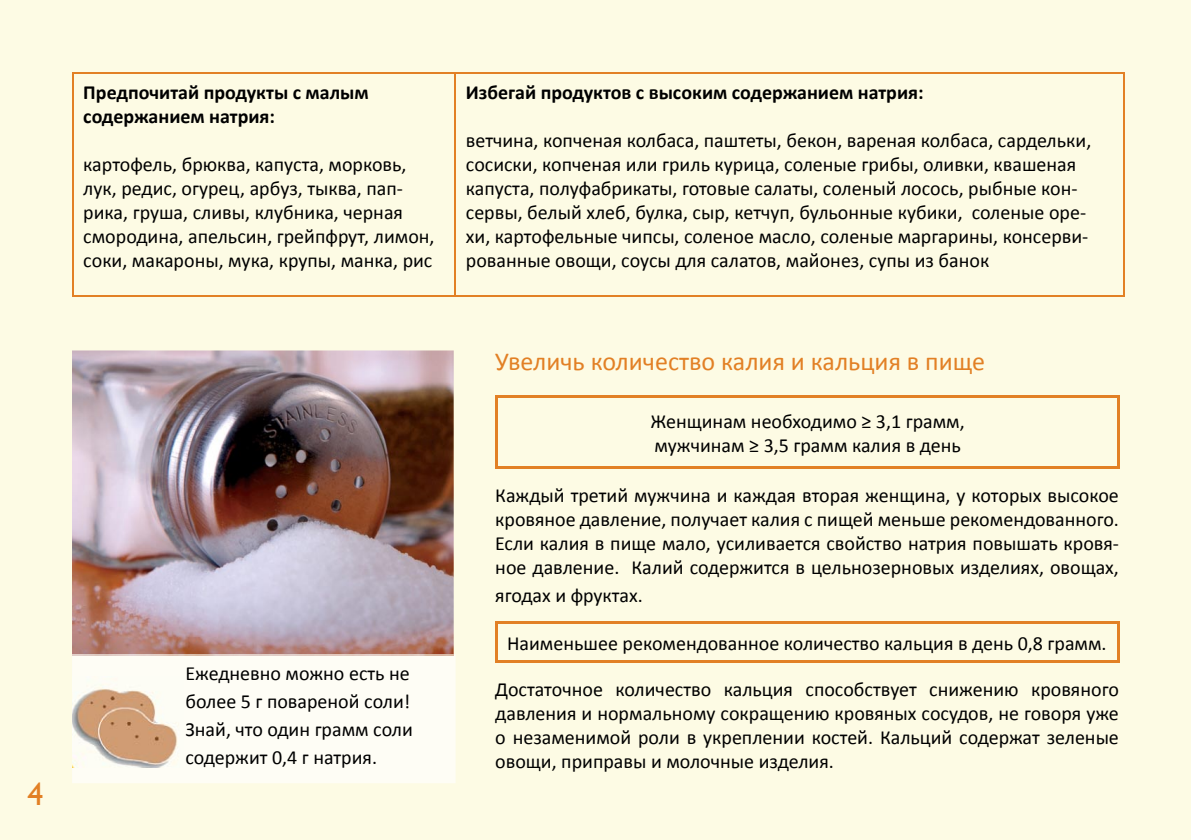
<style>
.page{position:relative;width:1191px;height:840px;background:#fff}
.page>*{position:absolute;margin:0;border:0;box-sizing:border-box;transform-origin:0 0}
.t1{font:32px "Gill Sans";color:#e28025}
.t2{font:26px "Calibri";color:#e28025}
.t3{font:20px/24px "Calibri";color:#000}
.t4{font:700 20px/24px "Calibri";color:#000}
</style>
<div class="page">
<div style="left:0;top:0;width:1191px;height:839px;background:#fdfbe4"></div>
<img style="left:72px;top:350px;width:382px;height:303px">
<hr style="left:72px;top:72px;width:383px;height:1px;background:#e28025">
<hr style="left:72px;top:73px;width:1px;height:222px;background:#e28025">
<hr style="left:455px;top:72px;width:669px;height:1px;background:#e28025">
<hr style="left:454px;top:73px;width:1px;height:222px;background:#e28025">
<hr style="left:1123px;top:73px;width:1px;height:222px;background:#e28025">
<hr style="left:72px;top:295px;width:383px;height:1px;background:#e28025">
<hr style="left:455px;top:295px;width:669px;height:1px;background:#e28025">
<hr style="left:495px;top:395px;width:625px;height:2px;background:#e28025">
<hr style="left:495px;top:397px;width:2px;height:69px;background:#e28025">
<hr style="left:1118px;top:397px;width:2px;height:69px;background:#e28025">
<hr style="left:495px;top:466px;width:625px;height:2px;background:#e28025">
<hr style="left:495px;top:621px;width:625px;height:2px;background:#e28025">
<hr style="left:495px;top:623px;width:2px;height:37px;background:#e28025">
<hr style="left:1118px;top:623px;width:2px;height:37px;background:#e28025">
<hr style="left:495px;top:660px;width:625px;height:2px;background:#e28025">
<div style="left:72px;top:653px;width:383px;height:129px;background:#fefdf5"></div>
<img style="left:72px;top:676px;width:111px;height:91px">
<h1 class="t1" style="left:27px;top:775px;width:18px">4</h1>
<p class="t4" style="left:83px;top:79px;width:287px">Предпочитай продукты с малым содержанием натрия:</p>
<p class="t3" style="left:83px;top:151px;width:353px">картофель, брюква, капуста, морковь, лук, редис, огурец, арбуз, тыква, пап&shy;рика, груша, сливы, клубника, черная смородина, апельсин, грейпфрут, лимон, соки, макароны, мука, крупы, манка, рис</p>
<p class="t4" style="left:466px;top:79px;width:459px">Избегай продуктов с высоким содержанием натрия:</p>
<p class="t3" style="left:466px;top:127px;width:627px">ветчина, копченая колбаса, паштеты, бекон, вареная колбаса, сардельки, сосиски, копченая или гриль курица, соленые грибы, оливки, квашеная капуста, полуфабрикаты, готовые салаты, соленый лосось, рыбные кон&shy;сервы, белый хлеб, булка, сыр, кетчуп, бульонные кубики, соленые оре&shy;хи, картофельные чипсы, соленое масло, соленые маргарины, консерви&shy;рованные овощи, соусы для салатов, майонез, супы из банок</p>
<p class="t3" style="left:185px;top:658px;width:229px;line-height:28px">Ежедневно можно есть не более 5 г повареной соли!<br>Знай, что один грамм соли содержит 0,4 г натрия.</p>
<h2 class="t2" style="left:495px;top:345px;width:491px">Увеличь количество калия и кальция в пище</h2>
<p class="t3" style="left:650px;top:407px;width:316px">Женщинам необходимо ≥ 3,1 грамм, мужчинам ≥ 3,5 грамм калия в день</p>
<p class="t3" style="left:495px;top:481px;width:625px;text-align:justify">Каждый третий мужчина и каждая вторая женщина, у которых высокое кровяное давление, получает калия с пищей меньше рекомендованного.<br>Если калия в пище мало, усиливается свойство натрия повышать кровя&shy;ное давление. Калий содержится в цельнозерновых изделиях, овощах,</p>
<p class="t3" style="left:495px;top:582px;width:149px">ягодах и фруктах.</p>
<p class="t3" style="left:507px;top:629px;width:601px">Наименьшее рекомендованное количество кальция в день 0,8 грамм.</p>
<p class="t3" style="left:495px;top:675px;width:625px;text-align:justify">Достаточное количество кальция способствует снижению кровяного давления и нормальному сокращению кровяных сосудов, не говоря уже о незаменимой роли в укреплении костей. Кальций содержат зеленые овощи, приправы и молочные изделия.</p>
</div>
